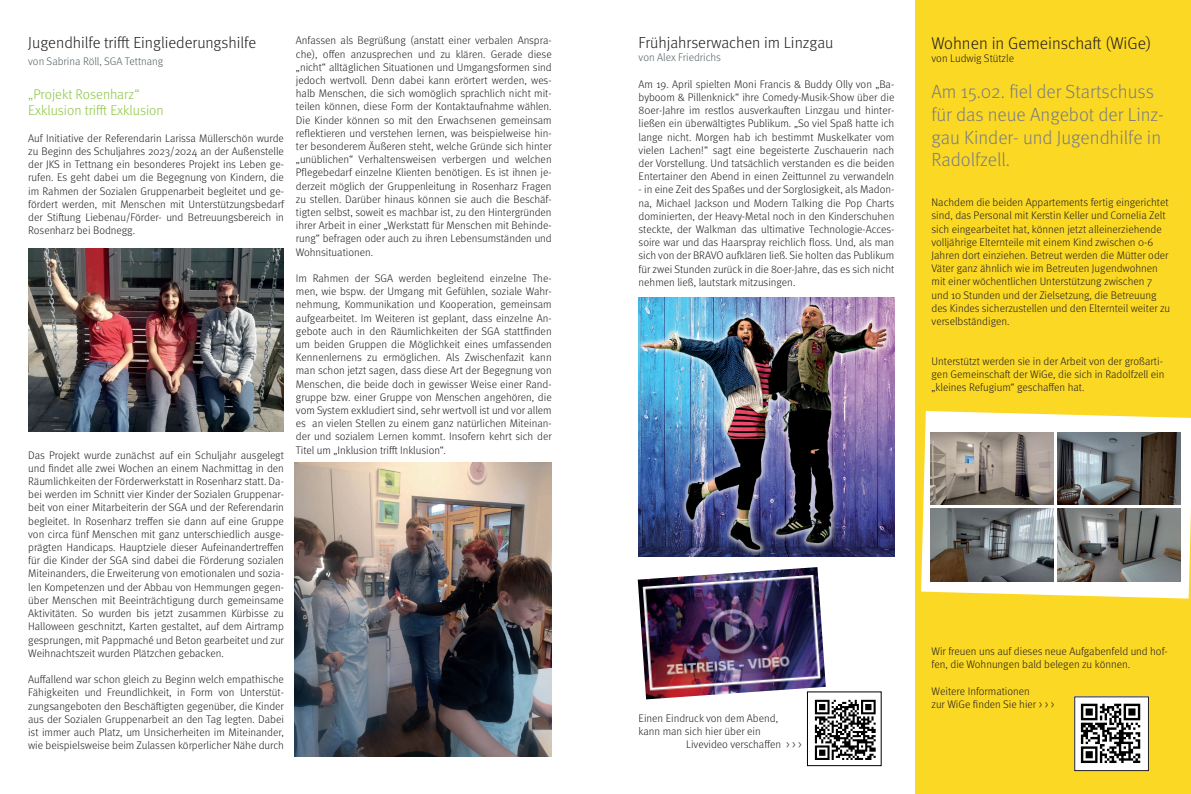
<style>
.page{position:relative;width:1191px;height:794px;background:#fff}
.page>*{position:absolute;margin:0;border:0;box-sizing:border-box;transform-origin:0 0}
.t1{font:300 19px/22.8px "Meta Pro";color:#7c7e81}
.t2{font:300 17px "Meta Pro";color:#231f20}
.t3{font:300 16px "Meta Pro";color:#231f20}
.t4{font:300 14px/16.8px "Meta Pro";color:#8bc63f}
.t5{font:300 11px/13.2px "Meta Pro";color:#231f20;text-align:justify}
.t6{font:300 11px "Meta Pro";color:#536065}
</style>
<div class="page">
<img style="left:638px;top:567px;width:187px;height:132px">
<img style="left:809px;top:693px;width:67px;height:67px">
<div style="left:807px;top:691px;width:74px;height:75px;border:1px solid #000001"></div>
<img style="left:638px;top:298px;width:256px;height:258px">
<img style="left:28px;top:248px;width:255px;height:183px">
<img style="left:295px;top:462px;width:256px;height:294px">
<div style="left:915px;top:0;width:276px;height:794px;background:#fbd823"></div>
<svg style="left:921px;top:411px;width:270px;height:187px;background:#f3eed3"></svg>
<img style="left:1076px;top:698px;width:70px;height:71px">
<div style="left:1074px;top:696px;width:74px;height:75px;border:1px solid #231f20"></div>
<img style="left:930px;top:432px;width:123px;height:73px">
<img style="left:931px;top:509px;width:122px;height:72px">
<img style="left:1058px;top:432px;width:122px;height:72px">
<img style="left:1057px;top:509px;width:123px;height:72px">
<h3 class="t3" style="left:28px;top:31px;width:229px">Jugendhilfe trifft Eingliederungshilfe</h3>
<p class="t6" style="left:28px;top:53px;width:137px">von Sabrina Röll, SGA Tettnang</p>
<p class="t4" style="left:28px;top:85px;width:137px">„Projekt Rosenharz“<br>Exklusion trifft Exklusion</p>
<p class="t5" style="left:28px;top:131px;width:257px">Auf Initiative der Referendarin Larissa Müllerschön wurde zu Beginn des Schuljahres 2023/2024 an der Außenstelle der JKS in Tettnang ein besonderes Projekt ins Leben ge&shy;rufen. Es geht dabei um die Begegnung von Kindern, die im Rahmen der Sozialen Gruppenarbeit begleitet und ge&shy;fördert werden, mit Menschen mit Unterstützungsbedarf der Stiftung Liebenau/Förder- und Betreuungsbereich in Rosenharz bei Bodnegg.</p>
<p class="t5" style="left:28px;top:448px;width:257px">Das Projekt wurde zunächst auf ein Schuljahr ausgelegt und findet alle zwei Wochen an einem Nachmittag in den Räumlichkeiten der Förderwerkstatt in Rosenharz statt. Da&shy;bei werden im Schnitt vier Kinder der Sozialen Gruppenar&shy;beit von einer Mitarbeiterin der SGA und der Referendarin begleitet. In Rosenharz treffen sie dann auf eine Gruppe von circa fünf Menschen mit ganz unterschiedlich ausge&shy;prägten Handicaps. Hauptziele dieser Aufeinandertreffen für die Kinder der SGA sind dabei die Förderung sozialen Miteinanders, die Erweiterung von emotionalen und sozia&shy;len Kompetenzen und der Abbau von Hemmungen gegen&shy;über Menschen mit Beeinträchtigung durch gemeinsame Aktivitäten. So wurden bis jetzt zusammen Kürbisse zu Halloween geschnitzt, Karten gestaltet, auf dem Airtramp gesprungen, mit Pappmaché und Beton gearbeitet und zur Weihnachtszeit wurden Plätzchen gebacken.</p>
<p class="t5" style="left:28px;top:672px;width:257px">Auffallend war schon gleich zu Beginn welch empathische Fähigkeiten und Freundlichkeit, in Form von Unterstüt&shy;zungsangeboten den Beschäftigten gegenüber, die Kinder aus der Sozialen Gruppenarbeit an den Tag legten. Dabei ist immer auch Platz, um Unsicherheiten im Miteinander, wie beispielsweise beim Zulassen körperlicher Nähe durch</p>
<p class="t5" style="left:296px;top:33px;width:257px">Anfassen als Begrüßung (anstatt einer verbalen Anspra&shy;che), offen anzusprechen und zu klären. Gerade diese „nicht“ alltäglichen Situationen und Umgangsformen sind jedoch wertvoll. Denn dabei kann erörtert werden, wes&shy;halb Menschen, die sich womöglich sprachlich nicht mit&shy;teilen können, diese Form der Kontaktaufnahme wählen.<br>Die Kinder können so mit den Erwachsenen gemeinsam reflektieren und verstehen lernen, was beispielweise hin&shy;ter besonderem Äußeren steht, welche Gründe sich hinter „unüblichen“ Verhaltensweisen verbergen und welchen Pflegebedarf einzelne Klienten benötigen. Es ist ihnen je&shy;derzeit möglich der Gruppenleitung in Rosenharz Fragen zu stellen. Darüber hinaus können sie auch die Beschäf&shy;tigten selbst, soweit es machbar ist, zu den Hintergründen ihrer Arbeit in einer „Werkstatt für Menschen mit Behinde&shy;rung“ befragen oder auch zu ihren Lebensumständen und Wohnsituationen.</p>
<p class="t5" style="left:296px;top:271px;width:257px">Im Rahmen der SGA werden begleitend einzelne The&shy;men, wie bspw. der Umgang mit Gefühlen, soziale Wahr&shy;nehmung, Kommunikation und Kooperation, gemeinsam aufgearbeitet. Im Weiteren ist geplant, dass einzelne An&shy;gebote auch in den Räumlichkeiten der SGA stattfinden um beiden Gruppen die Möglichkeit eines umfassenden Kennenlernens zu ermöglichen. Als Zwischenfazit kann man schon jetzt sagen, dass diese Art der Begegnung von Menschen, die beide doch in gewisser Weise einer Rand&shy;gruppe bzw. einer Gruppe von Menschen angehören, die vom System exkludiert sind, sehr wertvoll ist und vor allem es an vielen Stellen zu einem ganz natürlichen Miteinan&shy;der und sozialem Lernen kommt. Insofern kehrt sich der Titel um „Inklusion trifft Inklusion“.</p>
<h3 class="t3" style="left:638px;top:31px;width:196px">Frühjahrserwachen im Linzgau</h3>
<p class="t6" style="left:638px;top:50px;width:84px">von Alex Friedrichs</p>
<p class="t5" style="left:638px;top:77px;width:257px">Am 19. April spielten Moni Francis &amp; Buddy Olly von „Ba&shy;byboom &amp; Pillenknick“ ihre Comedy-Musik-Show über die 80er-Jahre im restlos ausverkauften Linzgau und hinter&shy;ließen ein überwältigtes Publikum. „So viel Spaß hatte ich lange nicht. Morgen hab ich bestimmt Muskelkater vom vielen Lachen!“ sagt eine begeisterte Zuschauerin nach der Vorstellung. Und tatsächlich verstanden es die beiden Entertainer den Abend in einen Zeittunnel zu verwandeln</p>
<p class="t5" style="left:638px;top:182px;width:257px">- in eine Zeit des Spaßes und der Sorglosigkeit, als Madon&shy;na, Michael Jackson und Modern Talking die Pop Charts dominierten, der Heavy-Metal noch in den Kinderschuhen steckte, der Walkman das ultimative Technologie-Acces&shy;soire war und das Haarspray reichlich floss. Und, als man sich von der BRAVO aufklären ließ. Sie holten das Publikum für zwei Stunden zurück in die 80er-Jahre, das es sich nicht nehmen ließ, lautstark mitzusingen.</p>
<h2 class="t2" style="left:931px;top:31px;width:221px">Wohnen in Gemeinschaft (WiGe)</h2>
<p class="t5" style="left:931px;top:51px;width:84px">von Ludwig Stützle</p>
<h1 class="t1" style="left:931px;top:79px;width:234px">Am 15.02. fiel der Startschuss für das neue Angebot der Linz&shy;gau Kinder- und Jugendhilfe in<br>Radolfzell.</h1>
<p class="t5" style="left:931px;top:195px;width:240px;text-align:left">Nachdem die beiden Appartements fertig eingerichtet sind, das Personal mit Kerstin Keller und Cornelia Zelt sich eingearbeitet hat, können jetzt alleinerziehende volljährige Elternteile mit einem Kind zwischen 0-6<br>Jahren dort einziehen. Betreut werden die Mütter oder Väter ganz ähnlich wie im Betreuten Jugendwohnen mit einer wöchentlichen Unterstützung zwischen 7 und 10 Stunden und der Zielsetzung, die Betreuung des Kindes sicherzustellen und den Elternteil weiter zu verselbständigen.</p>
<p class="t5" style="left:931px;top:353px;width:234px;text-align:left">Unterstützt werden sie in der Arbeit von der großarti&shy;gen Gemeinschaft der WiGe, die sich in Radolfzell ein „kleines Refugium“ geschaffen hat.</p>
<p class="t5" style="left:638px;top:710px;width:141px">Einen Eindruck von dem Abend,</p>
<p class="t5" style="left:638px;top:724px;width:124px">kann man sich hier über ein</p>
<p class="t5" style="left:686px;top:737px;width:117px">Livevideo verschaffen &gt; &gt; &gt;</p>
<p class="t5" style="left:931px;top:644px;width:238px">Wir freuen uns auf dieses neue Aufgabenfeld und hof&shy;fen, die Wohnungen bald belegen zu können.</p>
<p class="t5" style="left:931px;top:683px;width:124px">Weitere Informationen<br>zur WiGe finden Sie hier &gt; &gt; &gt;</p>
</div>
